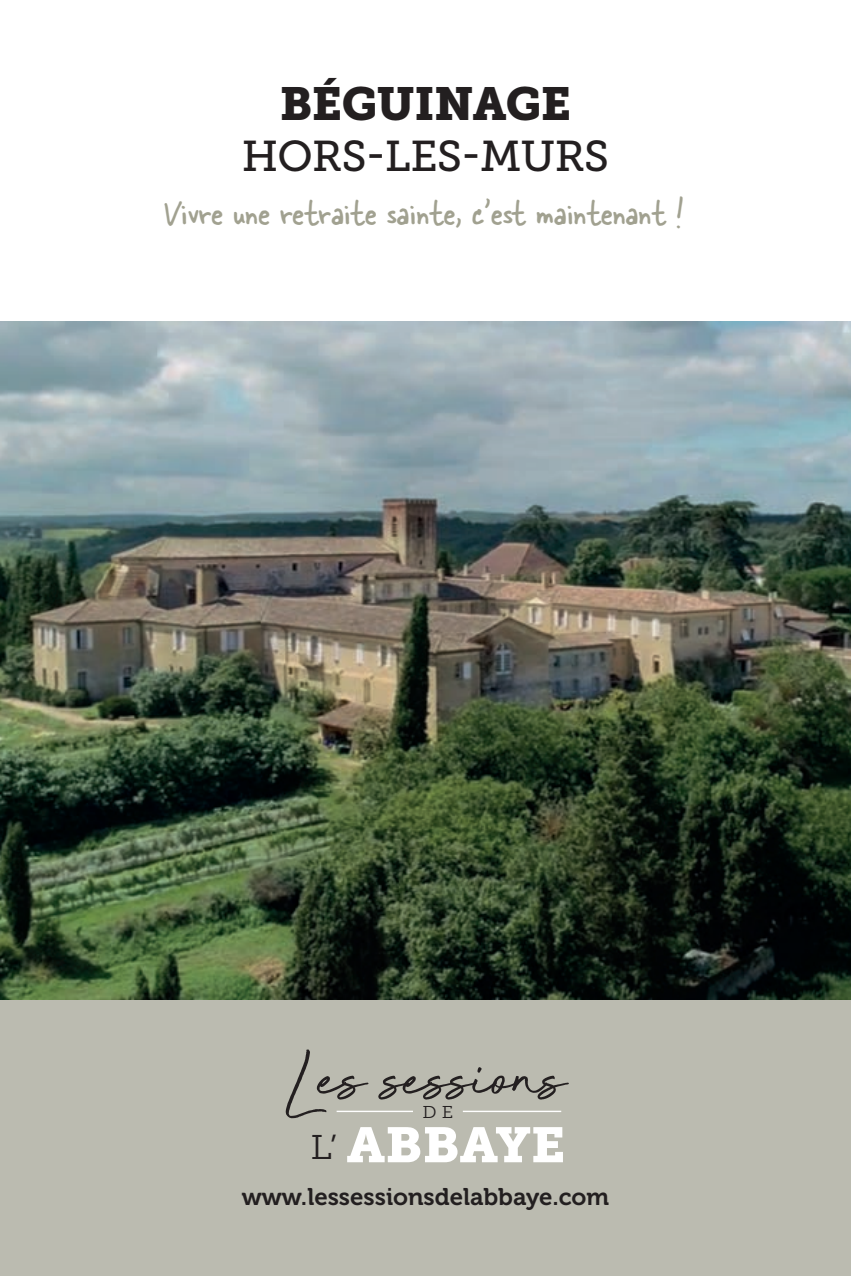
<style>
.page{position:relative;width:851px;height:1276px;background:#fff}
.page>*{position:absolute;margin:0;border:0;box-sizing:border-box;transform-origin:0 0}
.t1{font:88.5px "Beyond Infinity";letter-spacing:-.025em;color:#231f20}
.t2{font:49.2px "Museo Slab 900";color:#fff;scale:1.07 1}
.t3{font:46.2px "Museo Slab 900";letter-spacing:-.01em;color:#231f20}
.t4{font:42.9px "Museo Slab 500";letter-spacing:-.015em;color:#231f20}
.t5{font:39px "Skippy Sharp";color:#a1a190}
.t6{font:24px "Museo 700";color:#231f20}
.t7{font:17.1px "Museo Slab 300";color:#231f20;scale:1.07 1}
.s1{font-family:"Museo Slab 300";font-size:34.2px;color:#231f20}
</style>
<div class="page">
<div style="left:0;top:961px;width:850px;height:315px;background:#bbbbb0"></div>
<img style="left:0;top:322px;width:850px;height:677px">
<hr style="left:336px;top:1110px;width:77px;height:2px;background:#fff">
<hr style="left:463px;top:1110px;width:98px;height:2px;background:#fff">
<p class="t3" style="left:280px;top:77px;width:293px">BÉGUINAGE</p>
<p class="t4" style="left:242px;top:132px;width:368px">HORS-LES-MURS</p>
<p class="t5" style="left:164px;top:188px;width:521px">Vivre une retraite sainte, c’est maintenant !</p>
<h1 class="t1" style="left:284px;top:1031px;width:283px">Les sessions</h1>
<p class="t7" style="left:422px;top:1102px;width:30px">D E</p>
<p class="t2" style="left:310px;top:1116px;width:240px"><span class="s1">L’</span> ABBAYE</p>
<p class="t6" style="left:242px;top:1183px;width:369px">www.lessessionsdelabbaye.com</p>
</div>
